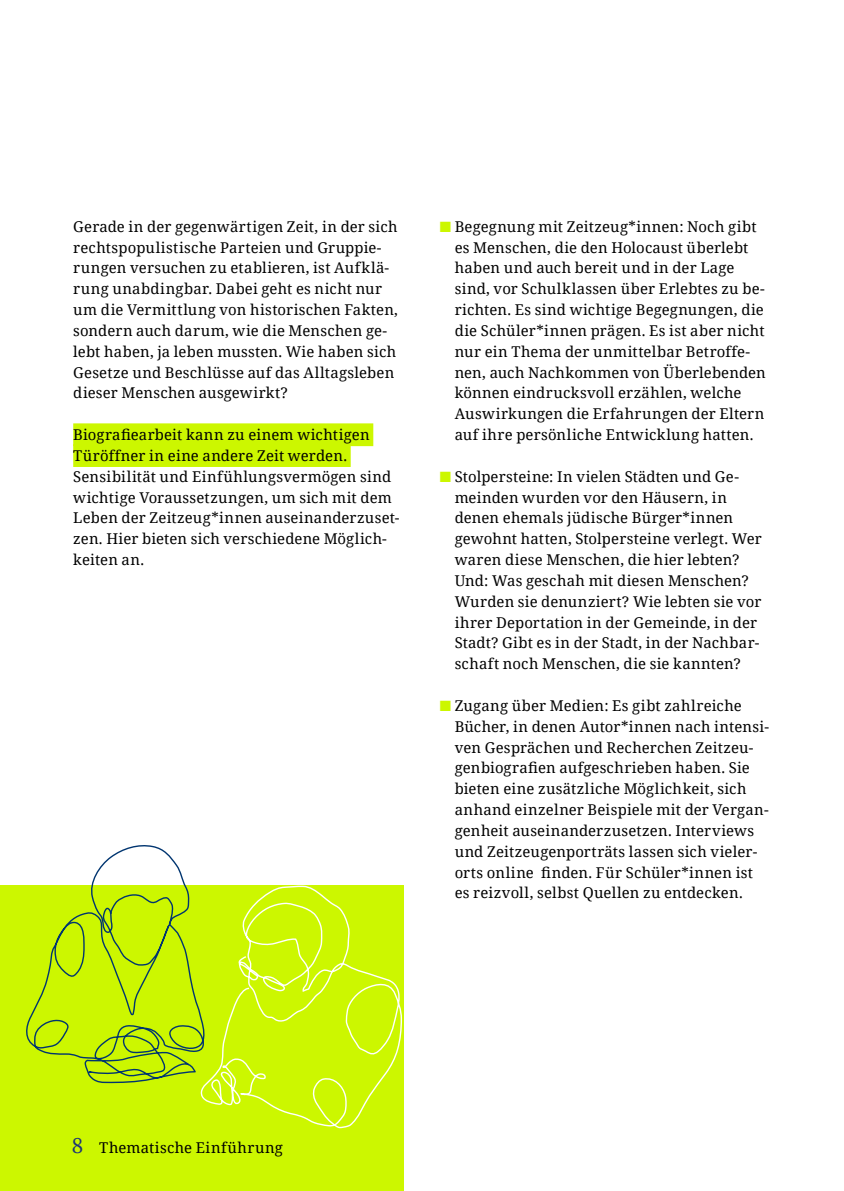
<style>
.page{position:relative;width:844px;height:1191px;background:#fff}
.page>*{position:absolute;margin:0;border:0;box-sizing:border-box;transform-origin:0 0}
.t1{font:500 21px "Noto Serif TC";color:#1c3476}
.t2{font:14.88px/20.8px "Noto Serif";letter-spacing:.01em;color:#000}
.t3{font:14.88px "Noto Serif";letter-spacing:.03em;color:#000}
.s1{color:#ccf700}
</style>
<div class="page">
<div style="left:0;top:886px;width:403px;height:305px;background:#ccf700"></div>
<div style="left:73px;top:423px;width:300px;height:23px;background:#ccf700"></div>
<div style="left:73px;top:444px;width:277px;height:23px;background:#ccf700"></div>
<svg style="left:200px;top:885px;width:202px;height:244px"></svg>
<svg style="left:22px;top:845px;width:184px;height:239px"></svg>
<p class="t2" style="left:73px;top:215px;width:326px">Gerade in der gegenwärtigen Zeit, in der sich rechtspopulistische Parteien und Gruppie&shy;rungen versuchen zu etablieren, ist Aufklä&shy;rung unabdingbar. Dabei geht es nicht nur um die Vermittlung von historischen Fakten, sondern auch darum, wie die Menschen ge&shy;lebt haben, ja leben mussten. Wie haben sich Gesetze und Beschlüsse auf das Alltagsleben dieser Menschen ausgewirkt?</p>
<p class="t2" style="left:73px;top:424px;width:328px">Biografiearbeit kann zu einem wichtigen Türöffner in eine andere Zeit werden.<br>Sensibilität und Einfühlungsvermögen sind wichtige Voraussetzungen, um sich mit dem Leben der Zeitzeug*innen auseinanderzuset&shy;zen. Hier bieten sich verschiedene Möglich&shy;keiten an.</p>
<p class="t2" style="left:454px;top:215px;width:312px;text-indent:-15px"><span class="s1">■</span> Begegnung mit Zeitzeug*innen: Noch gibt es Menschen, die den Holocaust überlebt haben und auch bereit und in der Lage sind, vor Schulklassen über Erlebtes zu be&shy;richten. Es sind wichtige Begegnungen, die die Schüler*innen prägen. Es ist aber nicht nur ein Thema der unmittelbar Betroffe&shy;nen, auch Nachkommen von Überlebenden können eindrucksvoll erzählen, welche Auswirkungen die Erfahrungen der Eltern auf ihre persönliche Entwicklung hatten.</p>
<p class="t2" style="left:454px;top:465px;width:309px;text-indent:-15px"><span class="s1">■</span> Stolpersteine: In vielen Städten und Ge&shy;meinden wurden vor den Häusern, in denen ehemals jüdische Bürger*innen gewohnt hatten, Stolpersteine verlegt. Wer waren diese Menschen, die hier lebten?<br>Und: Was geschah mit diesen Menschen?<br>Wurden sie denunziert? Wie lebten sie vor ihrer Deportation in der Gemeinde, in der Stadt? Gibt es in der Stadt, in der Nachbar&shy;schaft noch Menschen, die sie kannten?</p>
<p class="t2" style="left:454px;top:694px;width:316px;text-indent:-15px"><span class="s1">■</span> Zugang über Medien: Es gibt zahlreiche Bücher, in denen Autor*innen nach intensi&shy;ven Gesprächen und Recherchen Zeitzeu&shy;genbiografien aufgeschrieben haben. Sie bieten eine zusätzliche Möglichkeit, sich anhand einzelner Beispiele mit der Vergan&shy;genheit auseinanderzusetzen. Interviews und Zeitzeugenporträts lassen sich vieler&shy;orts online finden. Für Schüler*innen ist es reizvoll, selbst Quellen zu entdecken.</p>
<h1 class="t1" style="left:72px;top:1133px;width:13px">8</h1>
<p class="t3" style="left:99px;top:1137px;width:185px">Thematische Einführung</p>
</div>
